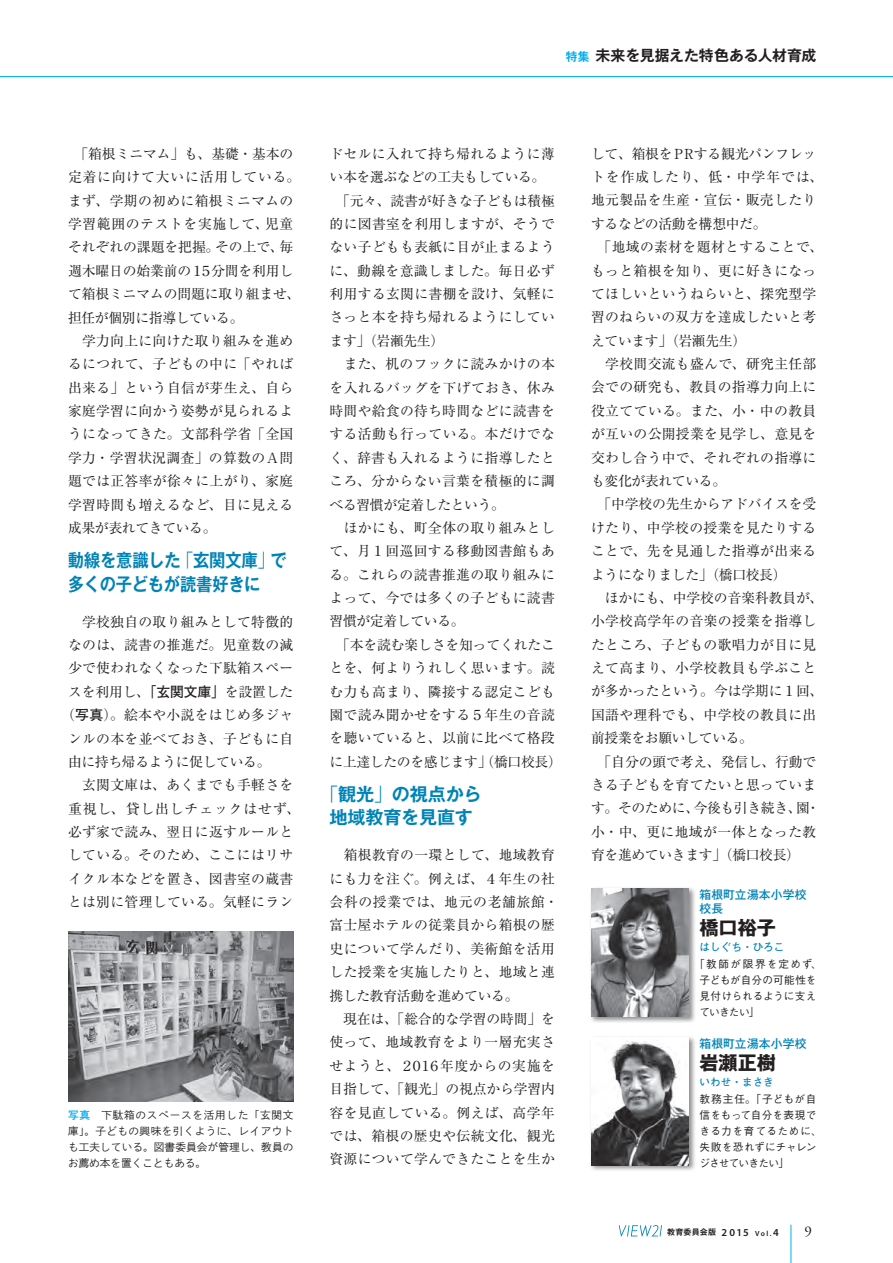
<style>
.page{position:relative;width:893px;height:1263px;background:#fff}
.page>*{position:absolute;margin:0;border:0;box-sizing:border-box;transform-origin:0 0}
.t1{font:700 19.2px "Gothic MB101 Pro";color:#231f20}
.t2{font:700 18px/23.4px "Gothic MB101 Pro De";letter-spacing:-.01em;color:#0083b6;scale:.9 1}
.t3{font:700 18px/23.4px "Gothic MB101 Pro De";letter-spacing:-.01em;color:#0083b6;text-align:center}
.t4{font:700 14.85px "Gothic MB101 Pro De";letter-spacing:-.01em;color:#231f20}
.t5{font:14.85px "Adobe Garamond Pro";color:#231f20}
.t6{font:13.8px/23.4px "Ryumin Pro";letter-spacing:.025em;color:#231f20}
.t7{font:13.8px "Ryumin Pro";letter-spacing:-.01em;color:#231f20}
.t8{font:13.8px "Ryumin Pro";letter-spacing:.065em;color:#231f20}
.t9{font:13.8px "Ryumin Pro";letter-spacing:-.025em;color:#231f20}
.t10{font:500 11.7px/13.8px "Gothic MB101 Pro";letter-spacing:.02em;color:#0083b6}
.t11{font:10.65px/15.9px "Shuei Go Kin Std L";letter-spacing:.01em;color:#231f20;text-align:justify}
.t12{font:500 10.65px/15.9px "Gothic BBB Pro";letter-spacing:.015em;color:#231f20}
.t13{font:500 10.65px/17px "Gothic BBB Pro";letter-spacing:.115em;color:#231f20}
.t14{font:500 10.65px/17px "Gothic BBB Pro";letter-spacing:.07em;color:#231f20}
.t15{font:700 7.95px "Gothic MB101 Pro De";letter-spacing:.025em;color:#231f20}
.s1{font-family:"Gothic MB101 Pro";font-weight:300}
.s2{font-family:"Futo Go B101 Pro";font-weight:700}
.s3{font-family:"Shuei Go Kin Std B";color:#00aeef}
.s4{font-size:11.7px;color:#00aeef}
.s5{font-family:"Futo Go B101 Pro";font-weight:700;color:#0083b6}
.s6{font-family:"Myriad Pro";font-weight:600;font-size:10.65px}
.s7{font-family:"Myriad Pro";font-weight:600;font-size:7.5px}
</style>
<div class="page">
<hr style="left:0;top:76px;width:893px;height:1px;background:#00aeef">
<svg style="left:619px;top:1225px;width:43px;height:11px"></svg>
<hr style="left:791px;top:1225px;width:1px;height:38px;background:#00aeef">
<img style="left:68px;top:931px;width:225px;height:170px">
<div style="left:589px;top:1035px;width:107px;height:137px;background:#231f20;opacity:.5"></div>
<img style="left:591px;top:1037px;width:98px;height:128px">
<div style="left:589px;top:887px;width:107px;height:136px;background:#231f20;opacity:.5"></div>
<img style="left:591px;top:889px;width:98px;height:127px">
<p class="t6" style="left:68px;top:141px;width:234px">　「箱根ミニマム」も、基礎・基本の定着に向けて大いに活用している。まず、学期の初めに箱根ミニマムの学習範囲のテストを実施して、児童それぞれの課題を把握。その上で、毎週木曜日の始業前の１５分間を利用して箱根ミニマムの問題に取り組ませ、担任が個別に指導している。<br>　学力向上に向けた取り組みを進めるにつれて、子どもの中に「やれば出来る」という自信が芽生え、自ら家庭学習に向かう姿勢が見られるようになってきた。文部科学省「全国学力・学習状況調査」の算数のＡ問題では正答率が徐々に上がり、家庭学習時間も増えるなど、目に見える成果が表れてきている。</p>
<p class="t2" style="left:68px;top:546px;width:245px">動線を意識した<span class="s1">「</span>玄関文庫<span class="s1">」</span>で多くの子どもが読書好きに</p>
<p class="t6" style="left:68px;top:609px;width:227px">　学校独自の取り組みとして特徴的</p>
<p class="t6" style="left:68px;top:632px;width:227px">なのは、読書の推進だ。児童数の減</p>
<p class="t6" style="left:68px;top:655px;width:227px">少で使われなくなった下駄箱スペー</p>
<p class="t7" style="left:68px;top:681px;width:227px">スを利用し、<span class="s2">「玄関文庫」</span>を設置した</p>
<p class="t6" style="left:61px;top:702px;width:234px">（<span class="s2">写真</span>）。絵本や小説をはじめ多ジャ</p>
<p class="t6" style="left:68px;top:726px;width:227px">ンルの本を並べておき、子どもに自</p>
<p class="t9" style="left:68px;top:751px;width:204px">由に持ち帰るように促している。</p>
<p class="t6" style="left:68px;top:772px;width:227px">　玄関文庫は、あくまでも手軽さを</p>
<p class="t8" style="left:68px;top:798px;width:234px">重視し、貸し出しチェックはせず、</p>
<p class="t6" style="left:68px;top:819px;width:227px">必ず家で読み、翌日に返すルールと</p>
<p class="t6" style="left:68px;top:843px;width:227px">している。そのため、ここにはリサ</p>
<p class="t6" style="left:68px;top:866px;width:227px">イクル本などを置き、図書室の蔵書</p>
<p class="t6" style="left:68px;top:889px;width:227px">とは別に管理している。気軽にラン</p>
<p class="t11" style="left:68px;top:1107px;width:227px"><span class="s3">写真</span> 下駄箱のスペースを活用した「玄関文庫」。子どもの興味を引くように、レイアウトも工夫している。図書委員会が管理し、教員のお薦め本を置くこともある。</p>
<p class="t4" style="left:566px;top:43px;width:252px"><span class="s4">特集</span>未来を見据えた特色ある人材育成</p>
<p class="t6" style="left:330px;top:141px;width:234px">ドセルに入れて持ち帰れるように薄い本を選ぶなどの工夫もしている。　「元々、読書が好きな子どもは積極的に図書室を利用しますが、そうでない子どもも表紙に目が止まるように、動線を意識しました。毎日必ず利用する玄関に書棚を設け、気軽にさっと本を持ち帰れるようにしています」（岩瀬先生）<br>　また、机のフックに読みかけの本を入れるバッグを下げておき、休み時間や給食の待ち時間などに読書をする活動も行っている。本だけでなく、辞書も入れるように指導したところ、分からない言葉を積極的に調べる習慣が定着したという。<br>　ほかにも、町全体の取り組みとして、月１回巡回する移動図書館もある。これらの読書推進の取り組みによって、今では多くの子どもに読書習慣が定着している。<br>　「本を読む楽しさを知ってくれたことを、何よりうれしく思います。読む力も高まり、隣接する認定こども園で読み聞かせをする５年生の音読を聴いていると、以前に比べて格段に上達したのを感じます」（橋口校長）</p>
<p class="t3" style="left:320px;top:780px;width:163px"><span class="s1">「</span>観光<span class="s1">」</span>の視点から地域教育を見直す</p>
<p class="t6" style="left:329px;top:842px;width:230px">　箱根教育の一環として、地域教育にも力を注ぐ。例えば、４年生の社会科の授業では、地元の老舗旅館・富士屋ホテルの従業員から箱根の歴史について学んだり、美術館を活用した授業を実施したりと、地域と連携した教育活動を進めている。<br>　現在は、「総合的な学習の時間」を使って、地域教育をより一層充実させようと、２０１６年度からの実施を目指して、「観光」の視点から学習内容を見直している。例えば、高学年では、箱根の歴史や伝統文化、観光資源について学んできたことを生か</p>
<p class="t6" style="left:591px;top:141px;width:234px">して、箱根をＰＲする観光パンフレットを作成したり、低・中学年では、地元製品を生産・宣伝・販売したりするなどの活動を構想中だ。<br>　「地域の素材を題材とすることで、もっと箱根を知り、更に好きになってほしいというねらいと、探究型学習のねらいの双方を達成したいと考えています」（岩瀬先生）<br>　学校間交流も盛んで、研究主任部会での研究も、教員の指導力向上に役立てている。また、小・中の教員が互いの公開授業を見学し、意見を交わし合う中で、それぞれの指導にも変化が表れている。<br>　「中学校の先生からアドバイスを受けたり、中学校の授業を見たりすることで、先を見通した指導が出来るようになりました」（橋口校長）<br>　ほかにも、中学校の音楽科教員が、小学校高学年の音楽の授業を指導したところ、子どもの歌唱力が目に見えて高まり、小学校教員も学ぶことが多かったという。今は学期に１回、国語や理科でも、中学校の教員に出前授業をお願いしている。<br>　「自分の頭で考え、発信し、行動できる子どもを育てたいと思っています。そのために、今後も引き続き、園・小・中、更に地域が一体となった教育を進めていきます」（橋口校長）</p>
<p class="t10" style="left:699px;top:886px;width:109px">箱根町立湯本小学校校長</p>
<p class="t1" style="left:699px;top:912px;width:78px">橋口裕子</p>
<p class="t13" style="left:694px;top:937px;width:129px;text-indent:5px"><span class="s5">はしぐち・ひろこ<br></span>「教師が限界を定めず、</p>
<p class="t12" style="left:699px;top:971px;width:118px;text-align:justify">子どもが自分の可能性を見付けられるように支えていきたい」</p>
<p class="t10" style="left:699px;top:1035px;width:109px">箱根町立湯本小学校</p>
<p class="t1" style="left:699px;top:1047px;width:78px">岩瀬正樹</p>
<p class="t14" style="left:699px;top:1072px;width:118px"><span class="s5">いわせ・まさき<br></span>教務主任。「子どもが自</p>
<p class="t12" style="left:699px;top:1106px;width:124px">信をもって自分を表現できる力を育てるために、失敗を恐れずにチャレンジさせていきたい」</p>
<p class="t15" style="left:667px;top:1226px;width:113px">教育委員会版 <span class="s6">2015</span> <span class="s7">Vol.</span><span class="s6">4</span></p>
<p class="t5" style="left:804px;top:1222px;width:9px">9</p>
</div>
